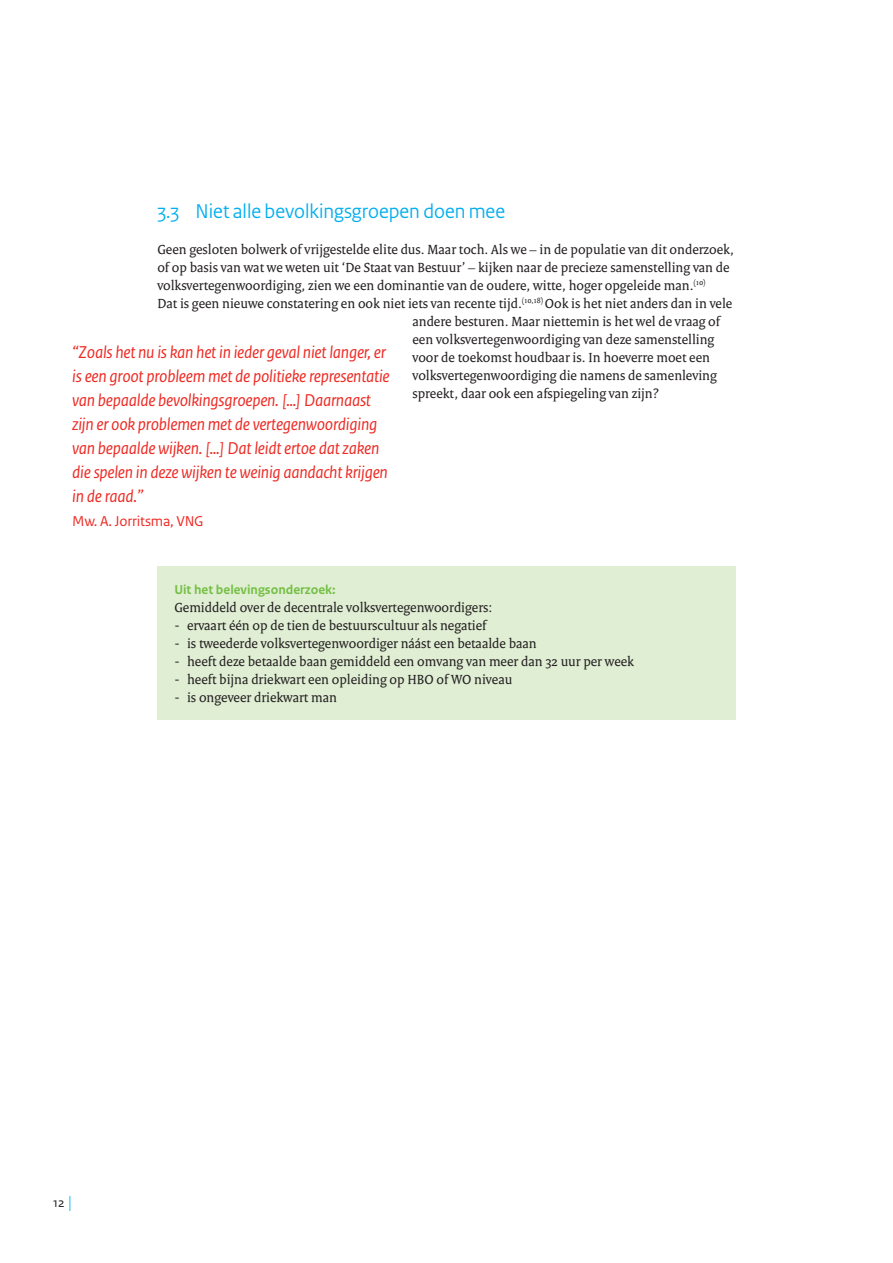
<style>
.page{position:relative;width:893px;height:1263px;background:#fff}
.page>*{position:absolute;margin:0;border:0;box-sizing:border-box;transform-origin:0 0}
._04_RO_Paragraafkop{font:21px "Rijksoverheid Sans Heading";color:#00aeef}
._08_RO_Quote{font:italic 18px/24px "Rijksoverheid Sans Text";letter-spacing:-.015em;color:#ee2a23}
._08_RO_Quote-2{font:15px "Rijksoverheid Sans Text";letter-spacing:-.015em;color:#ee2a23}
._10_RO_Broodtekst{font:14.25px "Rijksoverheid Serif";color:#231f20}
._21_RO_Kader_Broodte{font:14.25px "Rijksoverheid Serif";color:#231f20}
._20_RO_Kader_kop{font:700 13.5px "Rijksoverheid Sans Text";color:#74bf43}
.t1{font:13.5px "Rijksoverheid Sans Text";color:#231f20}
.s1{font-family:"Rijksoverheid Sans Text";font-size:13.5px}
.s2{font-family:"Rijksoverheid Serif";font-size:15px;color:#00aeef}
</style>
<div class="page">
<div style="left:157px;top:566px;width:579px;height:153px;background:#e0eed4"></div>
<p class="_04_RO_Paragraafkop" style="left:157px;top:199px;width:349px">3.3 Niet alle bevolkingsgroepen doen mee</p>
<p class="_10_RO_Broodtekst" style="left:157px;top:241px;width:578px">Geen gesloten bolwerk of vrijgestelde elite dus. Maar toch. Als we – in de populatie van dit onderzoek,</p>
<p class="_10_RO_Broodtekst" style="left:157px;top:259px;width:574px">of op basis van wat we weten uit ‘De Staat van Bestuur’ – kijken naar de precieze samenstelling van de</p>
<p class="_10_RO_Broodtekst" style="left:157px;top:277px;width:550px">volksvertegenwoordiging, zien we een dominantie van de oudere, witte, hoger opgeleide man.<sup>(10)</sup></p>
<p class="_10_RO_Broodtekst" style="left:157px;top:295px;width:576px">Dat is geen nieuwe constatering en ook niet iets van recente tijd.<sup>(10,18)</sup> Ook is het niet anders dan in vele</p>
<p class="_10_RO_Broodtekst" style="left:412px;top:313px;width:309px">andere besturen. Maar niettemin is het wel de vraag of</p>
<p class="_10_RO_Broodtekst" style="left:412px;top:331px;width:303px">een volksvertegenwoordiging van deze samenstelling</p>
<p class="_10_RO_Broodtekst" style="left:412px;top:349px;width:299px">voor de toekomst houdbaar is. In hoeverre moet een</p>
<p class="_10_RO_Broodtekst" style="left:412px;top:367px;width:306px">volksvertegenwoordiging die namens de samenleving</p>
<p class="_10_RO_Broodtekst" style="left:412px;top:385px;width:248px">spreekt, daar ook een afspiegeling van zijn?</p>
<p class="_08_RO_Quote" style="left:72px;top:341px;width:319px">“Zoals het nu is kan het in ieder geval niet langer, er is een groot probleem met de politieke representatie van bepaalde bevolkingsgroepen. […] Daarnaast zijn er ook problemen met de vertegenwoordiging van bepaalde wijken. […] Dat leidt ertoe dat zaken die spelen in deze wijken te weinig aandacht krijgen in de raad.”</p>
<p class="_08_RO_Quote-2" style="left:72px;top:513px;width:133px">Mw. A. Jorritsma, VNG</p>
<p class="_20_RO_Kader_kop" style="left:174px;top:582px;width:163px">Uit het belevingsonderzoek:</p>
<p class="_21_RO_Kader_Broodte" style="left:174px;top:599px;width:320px">Gemiddeld over de decentrale volksvertegenwoordigers:</p>
<p class="_21_RO_Kader_Broodte" style="left:174px;top:617px;width:314px"><span class="s1">-</span> ervaart één op de tien de bestuurscultuur als negatief</p>
<p class="_21_RO_Kader_Broodte" style="left:174px;top:635px;width:364px"><span class="s1">-</span> is tweederde volksvertegenwoordiger náást een betaalde baan</p>
<p class="_21_RO_Kader_Broodte" style="left:174px;top:653px;width:461px"><span class="s1">-</span> heeft deze betaalde baan gemiddeld een omvang van meer dan 32 uur per week</p>
<p class="_21_RO_Kader_Broodte" style="left:174px;top:671px;width:339px"><span class="s1">-</span> heeft bijna driekwart een opleiding op HBO of WO niveau</p>
<p class="_21_RO_Kader_Broodte" style="left:174px;top:689px;width:164px"><span class="s1">-</span> is ongeveer driekwart man</p>
<p class="t1" style="left:53px;top:1195px;width:21px">12 <span class="s2">|</span></p>
</div>
